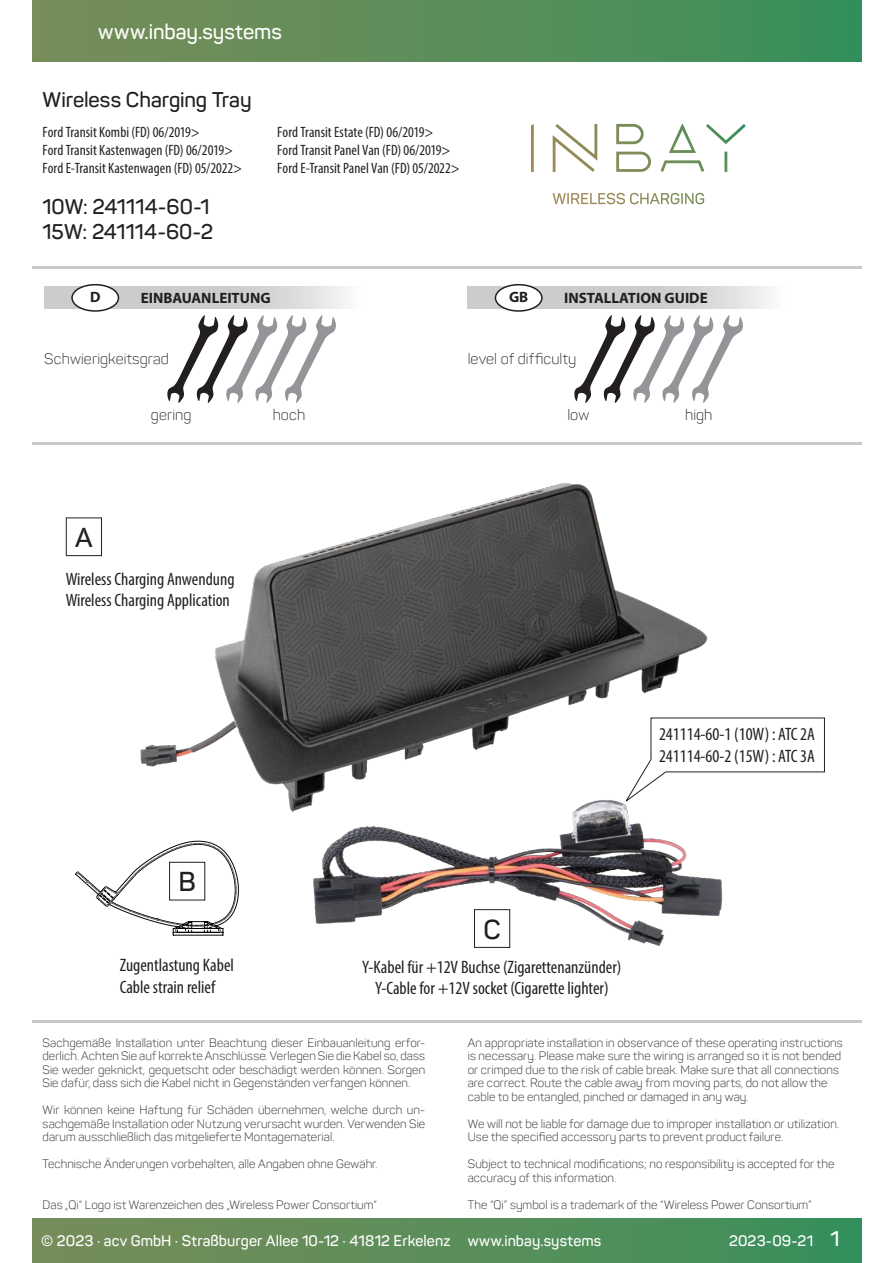
<style>
.page{position:relative;width:893px;height:1263px;background:#fff}
.page>*{position:absolute;margin:0;border:0;box-sizing:border-box;transform-origin:0 0}
.t1{font:600 27px "Panton";color:#231f20}
.t2{font:600 21px "Panton";color:#231f20}
.t3{font:600 21px "Panton";color:#fff}
.t4{font:condensed 18px "Myriad Pro";color:#231f20}
.t5{font:condensed 15px "Myriad Pro";color:#231f20}
.t6{font:600 15px "Panton";letter-spacing:.005em;color:#fff}
.t7{font:300 15px "Panton";letter-spacing:.005em;color:#231f20}
.t8{font:700 15px "Myriad Pro";color:#231f20}
.t9{font:300 12px/13.5px "Panton";letter-spacing:.005em;color:#231f20}
</style>
<div class="page">
<hr style="left:15px;top:1020px;width:846px;height:3px;background:#c7c8ca">
<div style="left:0;top:1218px;width:861px;height:45px;background:linear-gradient(to right,#7c8d59,#39905b)"></div>
<div style="left:0;top:0;width:861px;height:62px;background:linear-gradient(to right,#7e8c59,#38905b)"></div>
<svg style="left:44px;top:287px;width:302px;height:21px;background:#d1d2d4"></svg>
<div style="left:72px;top:285px;width:46px;height:26px;background:#fff;border-radius:50%"></div>
<div style="left:71px;top:284px;width:48px;height:28px;border:2px solid #231f20;border-radius:50%"></div>
<svg style="left:468px;top:287px;width:301px;height:21px;background:#d1d2d4"></svg>
<div style="left:495px;top:285px;width:47px;height:26px;background:#fff;border-radius:50%"></div>
<div style="left:495px;top:284px;width:48px;height:28px;border:2px solid #231f20;border-radius:50%"></div>
<hr style="left:15px;top:266px;width:846px;height:2px;background:#c7c8ca">
<hr style="left:15px;top:442px;width:846px;height:3px;background:#c7c8ca">
<svg style="left:531px;top:124px;width:215px;height:80px"></svg>
<div style="left:0;top:0;width:32px;height:1263px;background:#fff"></div>
<svg style="left:574px;top:315px;width:169px;height:88px"></svg>
<svg style="left:167px;top:315px;width:169px;height:88px"></svg>
<img style="left:140px;top:483px;width:583px;height:465px">
<div style="left:474px;top:909px;width:36px;height:39px;border:1px solid #231f20"></div>
<div style="left:66px;top:517px;width:36px;height:39px;border:1px solid #231f20"></div>
<svg style="left:75px;top:840px;width:164px;height:96px"></svg>
<svg style="left:624px;top:717px;width:201px;height:87px"></svg>
<h2 class="t3" style="left:98px;top:18px;width:185px">www.inbay.systems</h2>
<p class="t2" style="left:43px;top:87px;width:211px">Wireless Charging Tray</p>
<p class="t5" style="left:43px;top:123px;width:159px">Ford Transit Kombi (FD) 06/2019&gt;</p>
<p class="t5" style="left:43px;top:141px;width:192px">Ford Transit Kastenwagen (FD) 06/2019&gt;</p>
<p class="t5" style="left:43px;top:159px;width:201px">Ford E-Transit Kastenwagen (FD) 05/2022&gt;</p>
<p class="t2" style="left:43px;top:194px;width:169px">10W: 241114-60-1</p>
<p class="t2" style="left:43px;top:219px;width:172px">15W: 241114-60-2</p>
<p class="t5" style="left:277px;top:123px;width:158px">Ford Transit Estate (FD) 06/2019&gt;</p>
<p class="t5" style="left:277px;top:141px;width:175px">Ford Transit Panel Van (FD) 06/2019&gt;</p>
<p class="t5" style="left:277px;top:159px;width:184px">Ford E-Transit Panel Van (FD) 05/2022&gt;</p>
<p class="t8" style="left:90px;top:287px;width:12px">D</p>
<p class="t8" style="left:141px;top:289px;width:131px">EINBAUANLEITUNG</p>
<p class="t8" style="left:509px;top:287px;width:21px">GB</p>
<p class="t8" style="left:564px;top:289px;width:145px">INSTALLATION GUIDE</p>
<p class="t7" style="left:44px;top:350px;width:126px">Schwierigkeitsgrad</p>
<p class="t7" style="left:468px;top:350px;width:110px">level of difficulty</p>
<p class="t1" style="left:75px;top:521px;width:19px">A</p>
<p class="t7" style="left:151px;top:405px;width:42px">gering</p>
<p class="t7" style="left:273px;top:405px;width:34px">hoch</p>
<p class="t7" style="left:567px;top:405px;width:24px">low</p>
<p class="t7" style="left:685px;top:405px;width:29px">high</p>
<p class="t4" style="left:66px;top:568px;width:170px">Wireless Charging Anwendung</p>
<p class="t4" style="left:66px;top:589px;width:165px">Wireless Charging Application</p>
<p class="t1" style="left:178px;top:865px;width:19px">B</p>
<p class="t4" style="left:120px;top:954px;width:116px">Zugentlastung Kabel</p>
<p class="t4" style="left:120px;top:976px;width:97px">Cable strain relief</p>
<p class="t4" style="left:659px;top:723px;width:158px">241114-60-1 (10W) : ATC 2A</p>
<p class="t4" style="left:659px;top:745px;width:158px">241114-60-2 (15W) : ATC 3A</p>
<p class="t1" style="left:483px;top:912px;width:19px">C</p>
<p class="t4" style="left:362px;top:956px;width:261px">Y-Kabel für +12V Buchse (Zigarettenanzünder)</p>
<p class="t4" style="left:375px;top:978px;width:235px">Y-Cable for +12V socket (Cigarette lighter)</p>
<p class="t9" style="left:43px;top:1036px;width:384px;text-align:justify">Sachgemäße Installation unter Beachtung dieser Einbauanleitung erfor&shy;derlich. Achten Sie auf korrekte Anschlüsse. Verlegen Sie die Kabel so, dass Sie weder geknickt, gequetscht oder beschädigt werden können. Sorgen Sie dafür, dass sich die Kabel nicht in Gegenständen verfangen können.</p>
<p class="t9" style="left:43px;top:1103px;width:384px;text-align:justify">Wir können keine Haftung für Schäden übernehmen, welche durch un&shy;sachgemäße Installation oder Nutzung verursacht wurden. Verwenden Sie darum ausschließlich das mitgelieferte Montagematerial.</p>
<p class="t9" style="left:43px;top:1157px;width:336px">Technische Änderungen vorbehalten, alle Angaben ohne Gewähr.</p>
<p class="t9" style="left:43px;top:1198px;width:336px">Das „Qi“ Logo ist Warenzeichen des „Wireless Power Consortium“</p>
<p class="t9" style="left:468px;top:1036px;width:376px">An appropriate installation in observance of these operating instructions is necessary. Please make sure the wiring is arranged so it is not bended or crimped due to the risk of cable break. Make sure that all connections are correct. Route the cable away from moving parts, do not allow the cable to be entangled, pinched or damaged in any way.</p>
<p class="t9" style="left:468px;top:1117px;width:373px">We will not be liable for damage due to improper installation or utilization.<br>Use the specified accessory parts to prevent product failure.</p>
<p class="t9" style="left:468px;top:1157px;width:368px">Subject to technical modifications; no responsibility is accepted for the accuracy of this information.</p>
<p class="t9" style="left:468px;top:1198px;width:345px">The “Qi” symbol is a trademark of the “Wireless Power Consortium”</p>
<p class="t6" style="left:468px;top:1231px;width:135px">www.inbay.systems</p>
<h2 class="t3" style="left:831px;top:1225px;width:11px">1</h2>
<p class="t6" style="left:41px;top:1231px;width:411px">© 2023 · acv GmbH · Straßburger Allee 10-12 · 41812 Erkelenz</p>
<p class="t6" style="left:729px;top:1231px;width:86px">2023-09-21</p>
</div>
